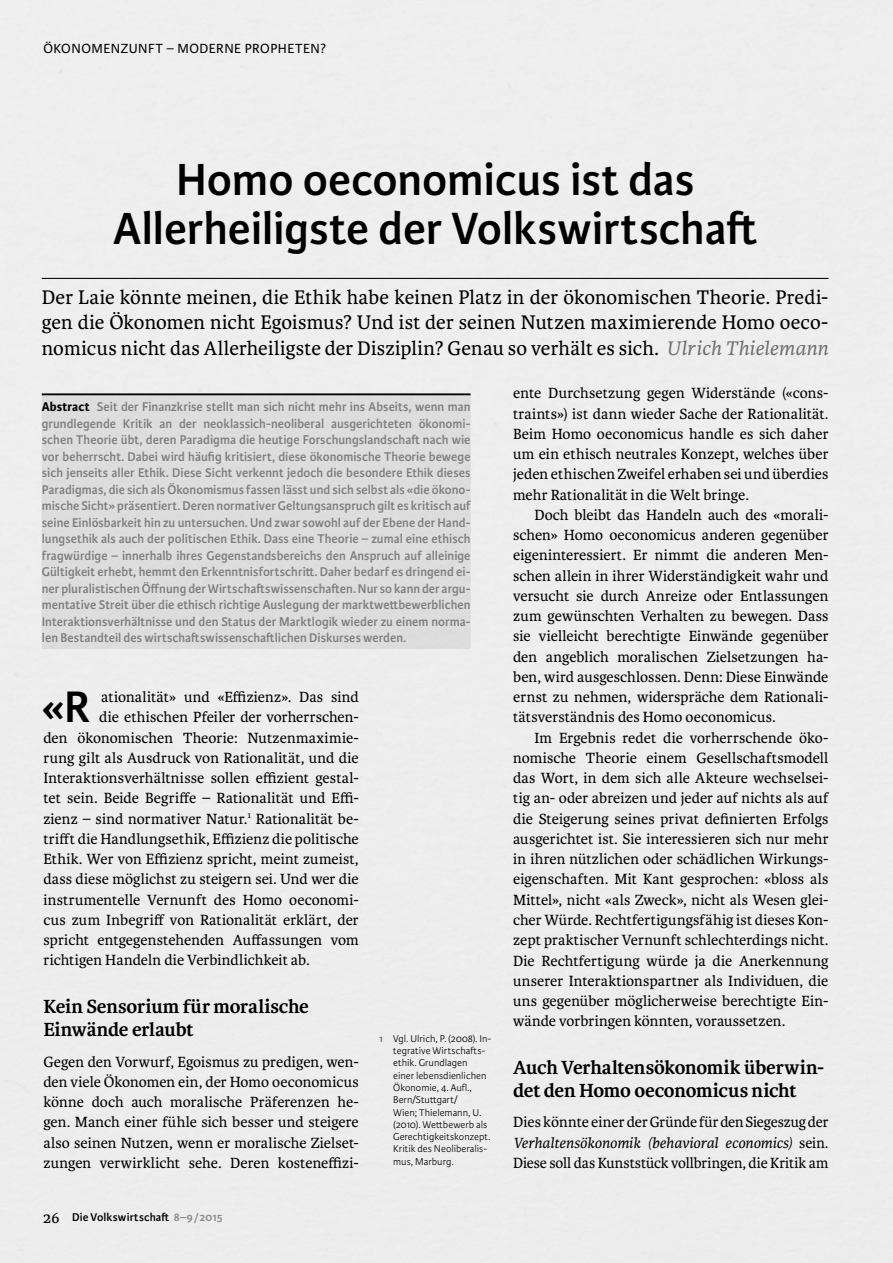
<style>
.page{position:relative;width:893px;height:1263px;background:#fff}
.page>*{position:absolute;margin:0;border:0;box-sizing:border-box;transform-origin:0 0}
.t1{font:600 48px/49.5px "Karmina Sans";letter-spacing:-.005em;color:#000;text-align:center}
.t2{font:600 47.1px "Karmina Sans";color:#000}
.t3{font:21px/25.5px "Karmina";letter-spacing:.01em;color:#000;text-align:justify}
.t4{font:700 20.25px/22.5px "Karmina";letter-spacing:-.01em;color:#000}
.t5{font:15.75px/20.2px "Karmina";letter-spacing:.005em;color:#000;text-align:justify}
.t6{font:14.1px "Karmina Sans";letter-spacing:.035em;color:#000}
.t7{font:600 13.5px/16.5px "Karmina Sans";letter-spacing:.005em;color:#878787;text-align:justify}
.t8{font:600 12px "Karmina Sans";letter-spacing:.01em;color:#000}
.t9{font:300 10.5px/12.3px "Karmina Sans";letter-spacing:.005em;color:#000}
.s1{font-style:italic;color:#706f6f}
.s2{font-weight:700;color:#000}
.s3{font-family:"Karmina";font-weight:400;font-size:16.5px}
.s4{color:#878787}
.s5{font-weight:600;color:#706f6f}
.s6{font-style:italic}
</style>
<div class="page">
<hr style="left:42px;top:278px;width:786px;height:1px;background:#000">
<hr style="left:42px;top:393px;width:429px;height:2px;background:#000">
<div style="left:42px;top:395px;width:429px;height:23px;background:#ddd"></div>
<div style="left:42px;top:412px;width:429px;height:22px;background:#ddd"></div>
<div style="left:42px;top:428px;width:429px;height:23px;background:#ddd"></div>
<div style="left:42px;top:445px;width:429px;height:22px;background:#ddd"></div>
<div style="left:42px;top:461px;width:429px;height:23px;background:#ddd"></div>
<div style="left:42px;top:478px;width:429px;height:22px;background:#ddd"></div>
<div style="left:42px;top:494px;width:429px;height:23px;background:#ddd"></div>
<div style="left:42px;top:511px;width:429px;height:22px;background:#ddd"></div>
<div style="left:42px;top:527px;width:429px;height:23px;background:#ddd"></div>
<div style="left:42px;top:544px;width:429px;height:22px;background:#ddd"></div>
<div style="left:42px;top:560px;width:429px;height:23px;background:#ddd"></div>
<div style="left:42px;top:577px;width:429px;height:22px;background:#ddd"></div>
<div style="left:42px;top:593px;width:429px;height:23px;background:#ddd"></div>
<div style="left:42px;top:610px;width:429px;height:22px;background:#ddd"></div>
<div style="left:42px;top:626px;width:429px;height:23px;background:#ddd"></div>
<p class="t6" style="left:43px;top:41px;width:284px">ÖKONOMENZUNFT – MODERNE PROPHETEN?</p>
<h1 class="t1" style="left:113px;top:155px;width:645px">Homo oeconomicus ist das<br>Allerheiligste der Volkswirtschaft</h1>
<p class="t3" style="left:42px;top:284px;width:788px">Der Laie könnte meinen, die Ethik habe keinen Platz in der ökonomischen Theorie. Predi&shy;gen die Ökonomen nicht Egoismus? Und ist der seinen Nutzen maximierende Homo oeco&shy;nomicus nicht das Allerheiligste der Disziplin? Genau so verhält es sich. <span class="s1">Ulrich Thielemann</span></p>
<p class="t7" style="left:42px;top:399px;width:430px"><span class="s2">Abstract</span> Seit der Finanzkrise stellt man sich nicht mehr ins Abseits, wenn man grundlegende Kritik an der neoklassich-neoliberal ausgerichteten ökonomi&shy;schen Theorie übt, deren Paradigma die heutige Forschungslandschaft nach wie vor beherrscht. Dabei wird häufig kritisiert, diese ökonomische Theorie bewege sich jenseits aller Ethik. Diese Sicht verkennt jedoch die besondere Ethik dieses Paradigmas, die sich als Ökonomismus fassen lässt und sich selbst als «die ökono&shy;mische Sicht» präsentiert. Deren normativer Geltungsanspruch gilt es kritisch auf seine Einlösbarkeit hin zu untersuchen. Und zwar sowohl auf der Ebene der Hand&shy;lungsethik als auch der politischen Ethik. Dass eine Theorie – zumal eine ethisch fragwürdige – innerhalb ihres Gegenstandsbereichs den Anspruch auf alleinige Gültigkeit erhebt, hemmt den Erkenntnisfortschritt. Daher bedarf es dringend ei&shy;ner pluralistischen Öffnung der Wirtschaftswissenschaften. Nur so kann der argu&shy;mentative Streit über die ethisch richtige Auslegung der marktwettbewerblichen Interaktionsverhältnisse und den Status der Marktlogik wieder zu einem norma&shy;len Bestandteil des wirtschaftswissenschaftlichen Diskurses werden.</p>
<h2 class="t2" style="left:42px;top:680px;width:50px">«R</h2>
<p class="t5" style="left:101px;top:687px;width:259px">ationalität» und «Effizienz». Das sind</p>
<p class="t5" style="left:99px;top:707px;width:261px">die ethischen Pfeiler der vorherrschen-</p>
<p class="t5" style="left:43px;top:728px;width:317px">den ökonomischen Theorie: Nutzenmaximie-</p>
<p class="t5" style="left:43px;top:748px;width:317px">rung gilt als Ausdruck von Rationalität, und die</p>
<p class="t5" style="left:43px;top:768px;width:317px">Interaktionsverhältnisse sollen effizient gestal-</p>
<p class="t5" style="left:43px;top:788px;width:317px">tet sein. Beide Begriffe – Rationalität und Effi-</p>
<p class="t5" style="left:43px;top:809px;width:317px">zienz – sind normativer Natur.<sup>1</sup> Rationalität be-</p>
<p class="t5" style="left:43px;top:829px;width:317px">trifft die Handlungsethik, Effizienz die politische</p>
<p class="t5" style="left:43px;top:849px;width:317px">Ethik. Wer von Effizienz spricht, meint zumeist,</p>
<p class="t5" style="left:43px;top:869px;width:317px">dass diese möglichst zu steigern sei. Und wer die</p>
<p class="t5" style="left:43px;top:890px;width:317px">instrumentelle Vernunft des Homo oeconomi-</p>
<p class="t5" style="left:43px;top:910px;width:317px">cus zum Inbegriff von Rationalität erklärt, der</p>
<p class="t5" style="left:43px;top:930px;width:317px">spricht entgegenstehenden Auffassungen vom</p>
<p class="t5" style="left:43px;top:950px;width:268px">richtigen Handeln die Verbindlichkeit ab.</p>
<p class="t4" style="left:43px;top:996px;width:267px">Kein Sensorium für moralische<br>Einwände erlaubt</p>
<p class="t5" style="left:43px;top:1051px;width:317px">Gegen den Vorwurf, Egoismus zu predigen, wen&shy;den viele Ökonomen ein, der Homo oeconomicus könne doch auch moralische Präferenzen he&shy;gen. Manch einer fühle sich besser und steigere also seinen Nutzen, wenn er moralische Zielset&shy;zungen verwirklicht sehe. Deren kosteneffizi-</p>
<p class="t8" style="left:43px;top:1210px;width:181px"><span class="s3">26</span> Die Volkswirtschaft <span class="s4">8–9/2015</span></p>
<p class="t9" style="left:393px;top:1032px;width:100px;text-indent:-14px"><span class="s5">1</span> Vgl. Ulrich, P. (2008). In&shy;tegrative Wirtschafts&shy;ethik. Grundlagen<br>einer lebensdienlichen<br>Ökonomie, 4. Aufl.,<br>Bern/Stuttgart/<br>Wien; Thielemann, U. (2010). Wettbewerb als<br>Gerechtigkeitskonzept.<br>Kritik des Neoliberalis&shy;mus, Marburg.</p>
<p class="t5" style="left:513px;top:383px;width:317px">ente Durchsetzung gegen Widerstände («cons&shy;traints») ist dann wieder Sache der Rationalität.<br>Beim Homo oeconomicus handle es sich daher um ein ethisch neutrales Konzept, welches über jeden ethischen Zweifel erhaben sei und überdies mehr Rationalität in die Welt bringe.</p>
<p class="t5" style="left:513px;top:505px;width:317px;text-indent:21px">Doch bleibt das Handeln auch des «morali&shy;schen» Homo oeconomicus anderen gegenüber eigeninteressiert. Er nimmt die anderen Men&shy;schen allein in ihrer Widerständigkeit wahr und versucht sie durch Anreize oder Entlassungen zum gewünschten Verhalten zu bewegen. Dass sie vielleicht berechtigte Einwände gegenüber den angeblich moralischen Zielsetzungen ha&shy;ben, wird ausgeschlossen. Denn: Diese Einwände ernst zu nehmen, widerspräche dem Rationali&shy;tätsverständnis des Homo oeconomicus.</p>
<p class="t5" style="left:513px;top:728px;width:317px;text-indent:21px">Im Ergebnis redet die vorherrschende öko&shy;nomische Theorie einem Gesellschaftsmodell das Wort, in dem sich alle Akteure wechselsei&shy;tig an- oder abreizen und jeder auf nichts als auf die Steigerung seines privat definierten Erfolgs ausgerichtet ist. Sie interessieren sich nur mehr in ihren nützlichen oder schädlichen Wirkungs&shy;eigenschaften. Mit Kant gesprochen: «bloss als Mittel», nicht «als Zweck», nicht als Wesen glei&shy;cher Würde. Rechtfertigungsfähig ist dieses Kon&shy;zept praktischer Vernunft schlechterdings nicht.<br>Die Rechtfertigung würde ja die Anerkennung unserer Interaktionspartner als Individuen, die uns gegenüber möglicherweise berechtigte Ein&shy;wände vorbringen könnten, voraussetzen.</p>
<p class="t4" style="left:513px;top:1057px;width:313px">Auch Verhaltensökonomik überwin&shy;det den Homo oeconomicus nicht</p>
<p class="t5" style="left:513px;top:1112px;width:317px">Dies könnte einer der Gründe für den Siegeszug der <span class="s6">Verhaltensökonomik (behavioral economics)</span> sein.<br>Diese soll das Kunststück vollbringen, die Kritik am</p>
</div>
